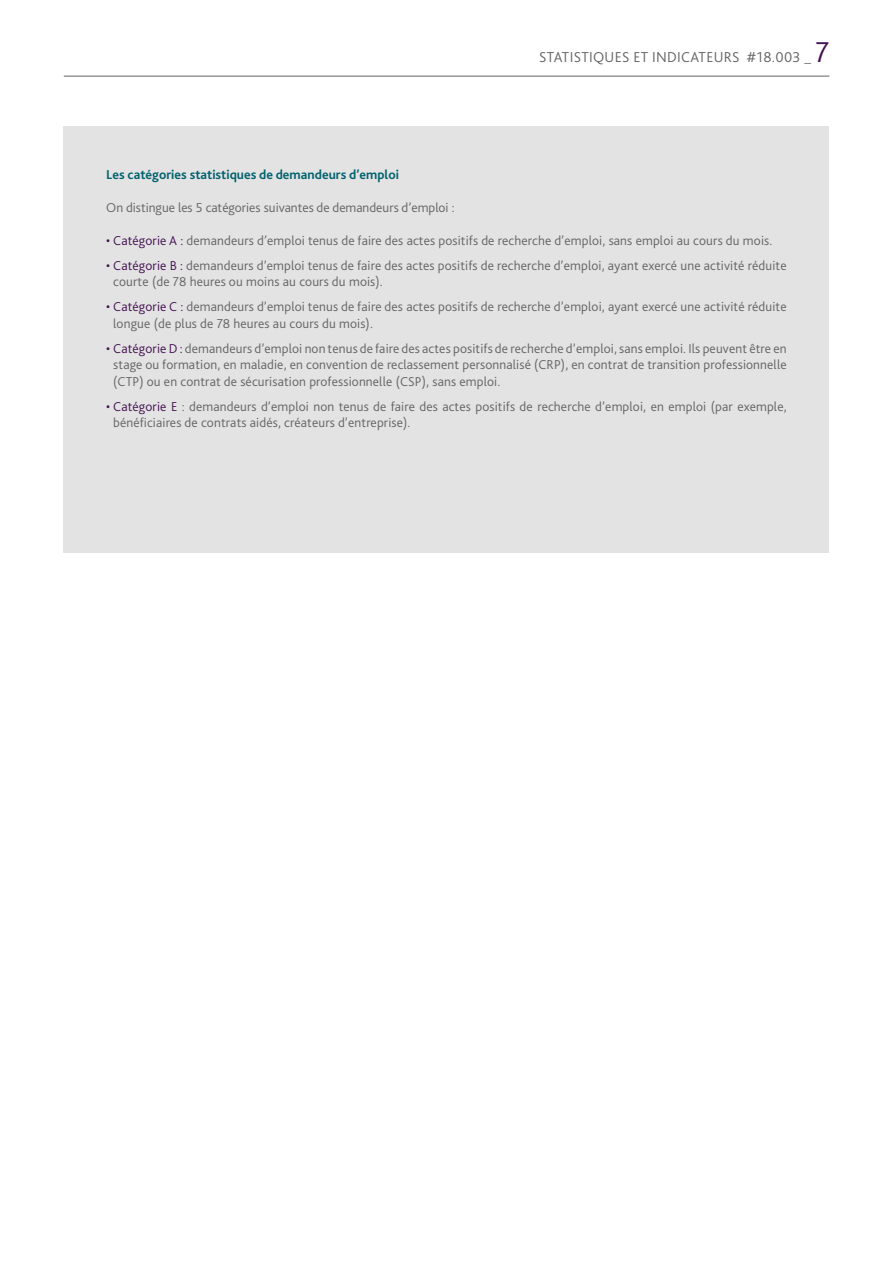
<style>
.page{position:relative;width:893px;height:1263px;background:#fff}
.page>*{position:absolute;margin:0;border:0;box-sizing:border-box;transform-origin:0 0}
.t1{font:300 15px "Bliss 2";letter-spacing:.02em;color:#646363}
.t2{font:300 13.5px/16.5px "Bliss 2";letter-spacing:.01em;color:#646363}
.t3{font:700 13.5px "Bliss 2";color:#00616d}
.s1{font-size:30px;color:#441051}
.s2{color:#441051}
</style>
<div class="page">
<hr style="left:64px;top:76px;width:765px;height:1px;background:#646363">
<div style="left:64px;top:126px;width:765px;height:427px;background:#e3e3e3"></div>
<p class="t1" style="left:539px;top:47px;width:292px">STATISTIQUES ET INDICATEURS #18.003 _ <span class="s1">7</span></p>
<p class="t3" style="left:106px;top:166px;width:294px">Les catégories statistiques de demandeurs d’emploi</p>
<p class="t2" style="left:106px;top:199px;width:350px">On distingue les 5 catégories suivantes de demandeurs d’emploi :</p>
<p class="t2" style="left:106px;top:232px;width:668px"><span class="s2">• Catégorie A :</span> demandeurs d’emploi tenus de faire des actes positifs de recherche d’emploi, sans emploi au cours du mois.</p>
<p class="t2" style="left:113px;top:257px;width:675px;text-indent:-7px"><span class="s2">• Catégorie B :</span> demandeurs d’emploi tenus de faire des actes positifs de recherche d’emploi, ayant exercé une activité réduite courte (de 78 heures ou moins au cours du mois).</p>
<p class="t2" style="left:113px;top:299px;width:675px;text-indent:-7px"><span class="s2">• Catégorie C :</span> demandeurs d’emploi tenus de faire des actes positifs de recherche d’emploi, ayant exercé une activité réduite longue (de plus de 78 heures au cours du mois).</p>
<p class="t2" style="left:113px;top:340px;width:675px;text-align:justify;text-indent:-7px"><span class="s2">• Catégorie D :</span> demandeurs d’emploi non tenus de faire des actes positifs de recherche d’emploi, sans emploi. Ils peuvent être en stage ou formation, en maladie, en convention de reclassement personnalisé (CRP), en contrat de transition professionnelle (CTP) ou en contrat de sécurisation professionnelle (CSP), sans emploi.</p>
<p class="t2" style="left:113px;top:398px;width:675px;text-indent:-7px"><span class="s2">• Catégorie E</span> : demandeurs d’emploi non tenus de faire des actes positifs de recherche d’emploi, en emploi (par exemple, bénéficiaires de contrats aidés, créateurs d’entreprise).</p>
</div>
